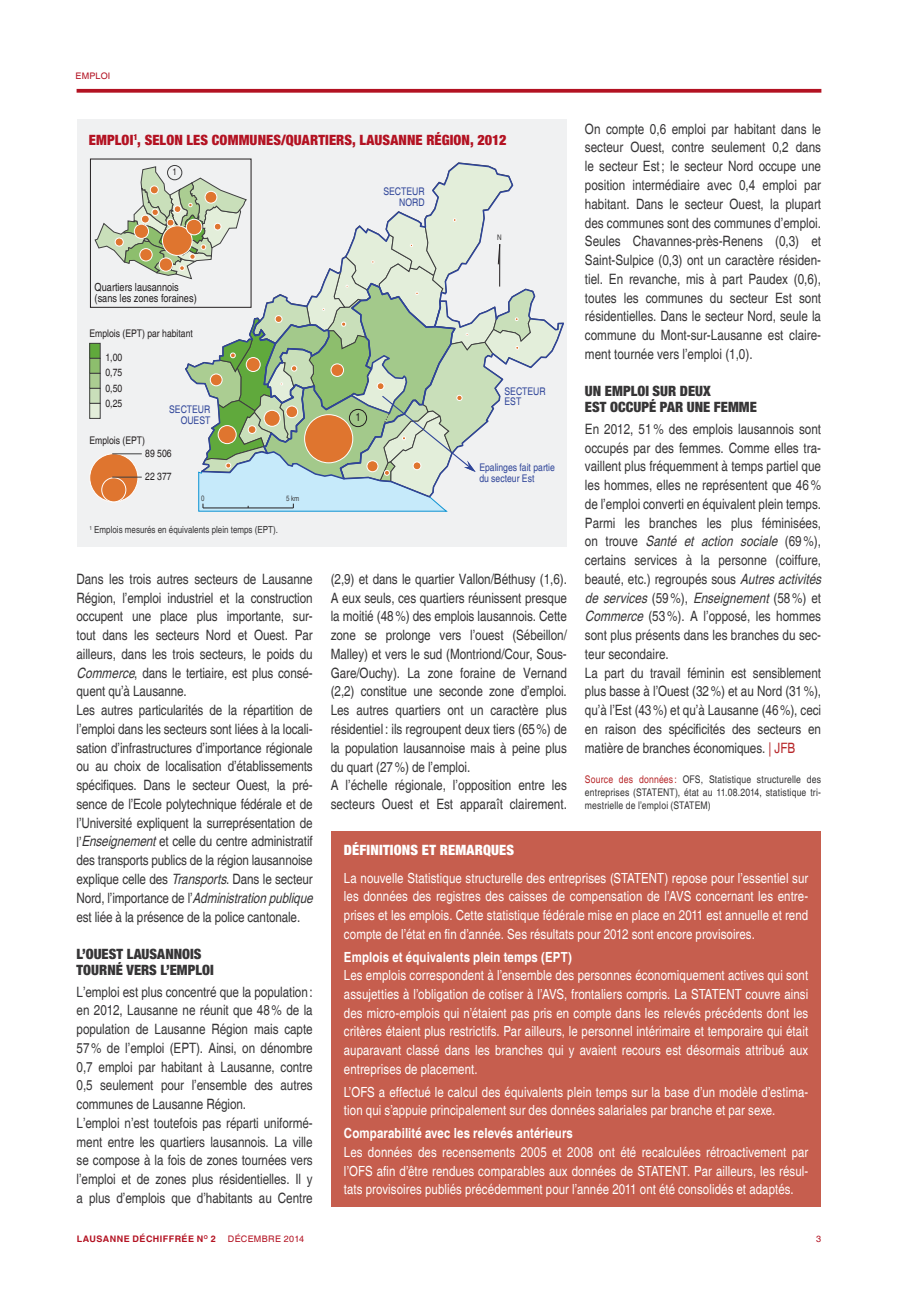
<style>
.page{position:relative;width:919px;height:1289px;background:#fff}
.page>*{position:absolute;margin:0;border:0;box-sizing:border-box;transform-origin:0 0}
.t1{font:condensed 14.25px/18.8px "Helvetica";letter-spacing:-.005em;color:#363536}
.t2{font:900 condensed 14.25px/15.8px "Helvetica Neue LT";letter-spacing:.005em;color:#363536}
.t3{font:900 condensed 14.25px "Helvetica Neue LT";letter-spacing:.01em;color:#b31222}
.t4{font:900 condensed 14.25px "Helvetica Neue LT";letter-spacing:.015em;color:#fff}
.t5{font:condensed 13.95px/18.8px "Helvetica";letter-spacing:.005em;color:#fff;text-align:justify}
.t6{font:700 condensed 13.95px "Helvetica";letter-spacing:.01em;color:#fff}
.t7{font:condensed 11.4px "Helvetica";color:#231f20}
.t8{font:condensed 11.25px/11.2px "Helvetica";color:#231f20}
.t9{font:condensed 10.5px/12.8px "Helvetica";letter-spacing:.015em;color:#363536;text-align:justify}
.t10{font:condensed 10.5px/10.6px "Helvetica";color:#2f4599;text-align:right}
.t11{font:condensed 10.5px/15.5px "Helvetica";color:#231f20}
.t12{font:condensed 9.75px "Helvetica";color:#363536}
.t13{font:condensed 9.45px "Helvetica";color:#231f20}
.t14{font:700 9px "Helvetica";letter-spacing:.05em;color:#b31222}
.t15{font:9px "Helvetica";letter-spacing:.03em;color:#b31222}
.t16{font:condensed 7.65px "Helvetica";color:#363536}
.t17{font:7.5px "Arial Narrow";color:#3e3e3f}
.s1{font-style:italic}
.s2{color:#b7272a}
</style>
<div class="page">
<svg style="left:77px;top:89px;width:744px;height:4px;background:#b92534"></svg>
<div style="left:331px;top:831px;width:490px;height:375px;background:#c65e4e"></div>
<div style="left:77px;top:119px;width:490px;height:428px;background:#f0f1f2"></div>
<svg style="left:89px;top:162px;width:475px;height:349px"></svg>
<hr style="left:112px;top:453px;width:30px;height:1px;background:#3e3e3f">
<hr style="left:112px;top:477px;width:30px;height:1px;background:#3e3e3f">
<p class="t15" style="left:75px;top:70px;width:36px">EMPLOI</p>
<p class="t1" style="left:585px;top:119px;width:238px;text-align:justify">On compte 0,6 emploi par habitant dans le secteur Ouest, contre seulement 0,2 dans le secteur Est ; le secteur Nord occupe une position intermédiaire avec 0,4 emploi par habitant. Dans le secteur Ouest, la plupart des communes sont des communes d’emploi.<br>Seules Chavannes-près-Renens (0,3) et Saint-Sulpice (0,3) ont un caractère résiden&shy;tiel. En revanche, mis à part Paudex (0,6), toutes les communes du secteur Est sont résidentielles. Dans le secteur Nord, seule la commune du Mont-sur-Lausanne est claire&shy;ment tournée vers l’emploi (1,0).</p>
<p class="t2" style="left:585px;top:383px;width:173px">UN EMPLOI SUR DEUX<br>EST OCCUPÉ PAR UNE FEMME</p>
<p class="t1" style="left:585px;top:419px;width:241px">En 2012, 51% des emplois lausannois sont occupés par des femmes. Comme elles tra&shy;vaillent plus fréquemment à temps partiel que les hommes, elles ne représentent que 46% de l’emploi converti en équivalent plein temps.<br>Parmi les branches les plus féminisées, o n t r o u v e <span class="s1">Santé et action sociale</span> ( 6 9 % ) , certains services à la personne (coiffure, beauté, etc.) regroupés sous <span class="s1">Autresactivités de services</span> ( 5 9 % ) , <span class="s1">Enseignement</span> ( 5 8 % ) e t <span class="s1">Commerce</span> (53%). A l’opposé, les hommes sont plus présents dans les branches du sec&shy;teur secondaire.<br>La part du travail féminin est sensiblement plus basse à l’Ouest (32%) et au Nord (31%), qu’à l’Est (43%) et qu’à Lausanne (46%), ceci en raison des spécificités des secteurs en matière de branches économiques. <span class="s2">| JFB</span></p>
<p class="t9" style="left:585px;top:773px;width:238px"><span class="s2">Source des données:</span> OFS, Statistique structurelle des entreprises (STATENT), état au 11.08.2014, statistique tri&shy;mestrielle de l’emploi (STATEM)</p>
<p class="t3" style="left:89px;top:131px;width:419px">EMPLOI<sup>1</sup>, SELON LES COMMUNES/QUARTIERS, LAUSANNE RÉGION, 2012</p>
<p class="t13" style="left:172px;top:167px;width:6px">1</p>
<p class="t10" style="left:383px;top:186px;width:43px">SECTEUR<br>NORD</p>
<p class="t16" style="left:497px;top:232px;width:6px">N</p>
<p class="t8" style="left:95px;top:281px;width:104px">Quartiers lausannois (sans les zones foraines)</p>
<p class="t11" style="left:89px;top:325px;width:105px">Emplois (EPT) par habitant</p>
<p class="t11" style="left:105px;top:349px;width:18px;text-align:justify">1,00<br>0,75<br>0,50<br>0,25</p>
<p class="t10" style="left:504px;top:386px;width:43px;text-align:left">SECTEUR<br>EST</p>
<p class="t10" style="left:169px;top:404px;width:43px">SECTEUR<br>OUEST</p>
<p class="t7" style="left:355px;top:411px;width:7px">1</p>
<p class="t11" style="left:89px;top:432px;width:57px">Emplois (EPT)</p>
<p class="t11" style="left:145px;top:442px;width:28px;line-height:22.8px">89 506<br>22 377</p>
<p class="t10" style="left:479px;top:462px;width:77px;text-align:left">Epalinges fait partie du secteur Est</p>
<p class="t17" style="left:201px;top:493px;width:5px">0</p>
<p class="t17" style="left:286px;top:493px;width:15px">5 km</p>
<p class="t12" style="left:89px;top:524px;width:190px"><sup>1</sup> Emplois mesurés en équivalents plein temps (EPT).</p>
<p class="t1" style="left:331px;top:569px;width:238px">(2,9) et dans le quartier Vallon/Béthusy (1,6).<br>A eux seuls, ces quartiers réunissent presque la moitié (48%) des emplois lausannois. Cette zone se prolonge vers l’ouest (Sébeillon/ Malley) et vers le sud (Montriond/Cour, Sous-Gare/Ouchy). La zone foraine de Vernand (2,2) constitue une seconde zone d’emploi.<br>Les autres quartiers ont un caractère plus résidentiel : ils regroupent deux tiers (65%) de la population lausannoise mais à peine plus du quart (27%) de l’emploi.<br>A l’échelle régionale, l’opposition entre les secteurs Ouest et Est apparaît clairement.</p>
<p class="t1" style="left:77px;top:569px;width:241px">Dans les trois autres secteurs de Lausanne Région, l’emploi industriel et la construction occupent une place plus importante, sur&shy;tout dans les secteurs Nord et Ouest. Par ailleurs, dans les trois secteurs, le poids du <span class="s1">Commerce</span>, dans le tertiaire, est plus consé&shy;quent qu’à Lausanne.<br>Les autres particularités de la répartition de l’emploi dans les secteurs sont liées à la locali&shy;sation d’infrastructures d’importance régionale ou au choix de localisation d’établissements spécifiques. Dans le secteur Ouest, la pré&shy;sence de l’Ecole polytechnique fédérale et de l’Université expliquent la surreprésentation de l’<span class="s1">Enseignement</span>et celle du centre administratif des transports publics de la région lausannoise explique celle des <span class="s1">Transports</span>. Dans le secteur N o r d , l ’ i m p o rt a n c e d e l ’ <span class="s1">Administrationpublique </span>est liée à la présence de la police cantonale.</p>
<p class="t2" style="left:77px;top:945px;width:139px">L’OUEST LAUSANNOIS<br>TOURNÉ VERS L’EMPLOI</p>
<p class="t1" style="left:77px;top:982px;width:238px">L’emploi est plus concentré que la population : en 2012, Lausanne ne réunit que 48% de la population de Lausanne Région mais capte 57% de l’emploi (EPT). Ainsi, on dénombre 0,7 emploi par habitant à Lausanne, contre 0,5 seulement pour l’ensemble des autres communes de Lausanne Région.<br>L’emploi n’est toutefois pas réparti uniformé&shy;ment entre les quartiers lausannois. La ville se compose à la fois de zones tournées vers l’emploi et de zones plus résidentielles. Il y a plus d’emplois que d’habitants au Centre</p>
<p class="t4" style="left:344px;top:841px;width:172px">DÉFINITIONS ET REMARQUES</p>
<p class="t5" style="left:344px;top:868px;width:466px">La nouvelle Statistique structurelle des entreprises (STATENT) repose pour l’essentiel sur les données des registres des caisses de compensation de l’AVS concernant les entre&shy;prises et les emplois. Cette statistique fédérale mise en place en 2011 est annuelle et rend compte de l’état en fin d’année. Ses résultats pour 2012 sont encore provisoires.</p>
<p class="t6" style="left:344px;top:948px;width:229px">Emplois et équivalents plein temps (EPT)</p>
<p class="t5" style="left:344px;top:966px;width:466px">Les emplois correspondent à l’ensemble des personnes économiquement actives qui sont assujetties à l’obligation de cotiser à l’AVS, frontaliers compris. La STATENT couvre ainsi des micro-emplois qui n’étaient pas pris en compte dans les relevés précédents dont les critères étaient plus restrictifs. Par ailleurs, le personnel intérimaire et temporaire qui était auparavant classé dans les branches qui y avaient recours est désormais attribué aux entreprises de placement.</p>
<p class="t5" style="left:344px;top:1082px;width:466px">L’OFS a effectué le calcul des équivalents plein temps sur la base d’un modèle d’estima&shy;tion qui s’appuie principalement sur des données salariales par branche et par sexe.</p>
<p class="t6" style="left:344px;top:1124px;width:230px">Comparabilité avec les relevés antérieurs</p>
<p class="t5" style="left:344px;top:1142px;width:466px">Les données des recensements 2005 et 2008 ont été recalculées rétroactivement par l’OFS afin d’être rendues comparables aux données de STATENT. Par ailleurs, les résul&shy;tats provisoires publiés précédemment pour l’année 2011 ont été consolidés et adaptés.</p>
<p class="t14" style="left:77px;top:1233px;width:140px">LAUSANNE DÉCHIFFRÉE N<sup>O</sup> 2</p>
<p class="t15" style="left:228px;top:1233px;width:78px">DÉCEMBRE 2014</p>
<p class="t15" style="left:816px;top:1233px;width:7px">3</p>
</div>
